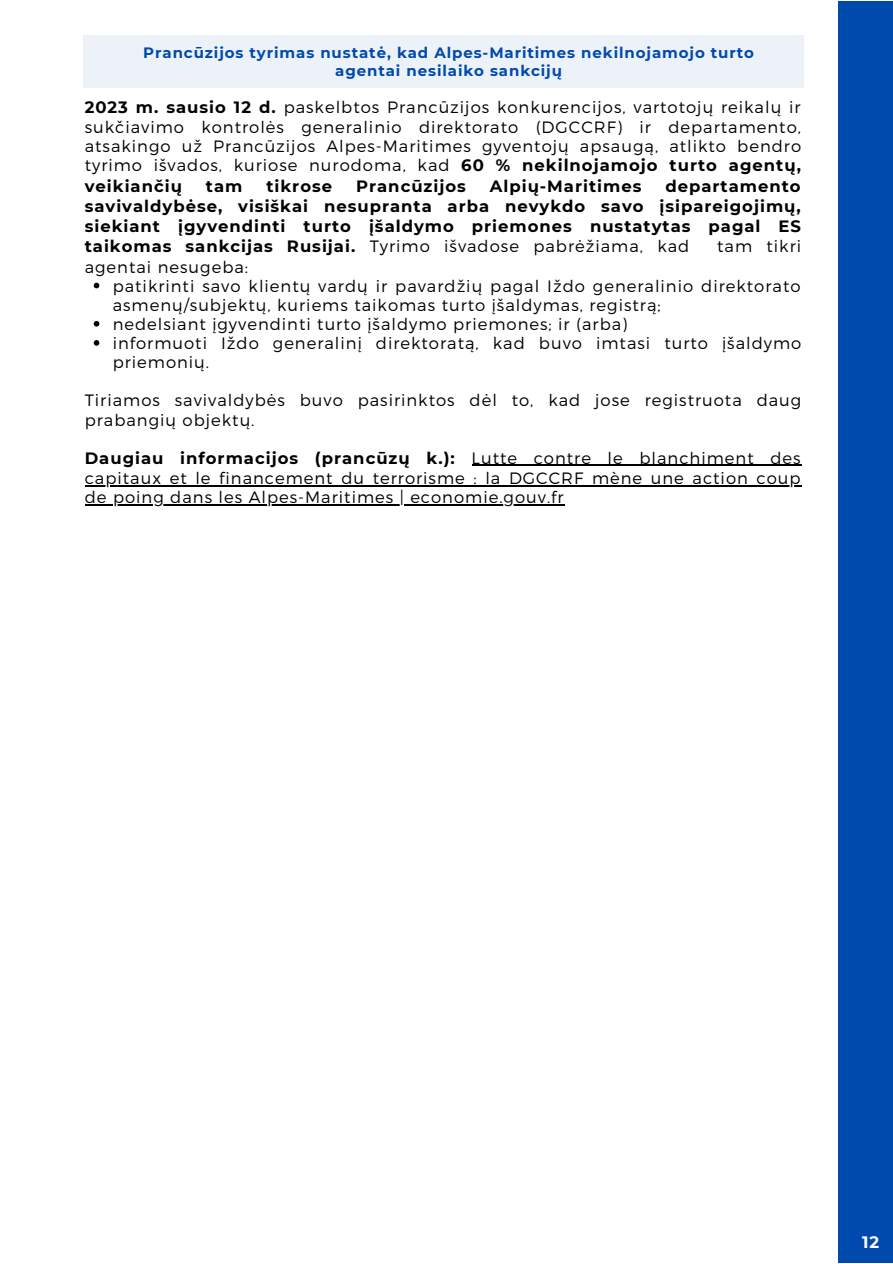
<style>
.page{position:relative;width:893px;height:1264px;background:#fff}
.page>*{position:absolute;margin:0;border:0;box-sizing:border-box;transform-origin:0 0}
.t1{font:700 16.5px "Montserrat";color:#fff}
.t2{font:300 16.35px/19.6px "Montserrat";letter-spacing:.06em;color:#000}
.t3{font:700 16.35px/20.2px "Montserrat";letter-spacing:.06em;color:#000;text-align:justify}
.t4{font:700 15px/18px "Montserrat";letter-spacing:.06em;color:#004aad;text-align:center}
.s1{font-weight:700}
.s2{font-weight:300}
</style>
<div class="page">
<div style="left:838px;top:1px;width:54px;height:1261px;background:#004aad"></div>
<div style="left:83px;top:36px;width:720px;height:51px;background:#edf2f9"></div>
<svg style="left:94px;top:283px;width:5px;height:5px"></svg>
<svg style="left:94px;top:321px;width:5px;height:5px"></svg>
<svg style="left:94px;top:340px;width:5px;height:6px"></svg>
<hr style="left:471px;top:465px;width:330px;height:1px;background:#000">
<hr style="left:85px;top:485px;width:716px;height:1px;background:#000">
<hr style="left:85px;top:504px;width:479px;height:1px;background:#000">
<p class="t4" style="left:143px;top:44px;width:612px">Prancūzijos tyrimas nustatė, kad Alpes-Maritimes nekilnojamojo turto agentai nesilaiko sankcijų</p>
<p class="t2" style="left:85px;top:96px;width:717px;text-align:justify"><span class="s1">2023 m. sausio 12 d.</span> paskelbtos Prancūzijos konkurencijos, vartotojų reikalų ir sukčiavimo kontrolės generalinio direktorato (DGCCRF) ir departamento, atsakingo už Prancūzijos Alpes-Maritimes gyventojų apsaugą, atlikto bendro tyrimo išvados, kuriose nurodoma, kad <span class="s1">60 % nekilnojamojo turto agentų, veikiančių</span></p>
<p class="t3" style="left:206px;top:176px;width:38px">tam</p>
<p class="t3" style="left:266px;top:176px;width:67px">tikrose</p>
<p class="t3" style="left:356px;top:176px;width:111px">Prancūzijos</p>
<p class="t3" style="left:490px;top:176px;width:153px">Alpių-Maritimes</p>
<p class="t3" style="left:85px;top:176px;width:717px;text-indent:580px">departamento savivaldybėse, visiškai nesupranta arba nevykdo savo įsipareigojimų, siekiant įgyvendinti turto įšaldymo priemones nustatytas pagal ES taikomas sankcijas Rusijai. <span class="s2">Tyrimo išvadose pabrėžiama, kad</span></p>
<p class="t2" style="left:717px;top:236px;width:85px">tam tikri</p>
<p class="t2" style="left:85px;top:256px;width:165px">agentai nesugeba:</p>
<p class="t2" style="left:113px;top:275px;width:690px;line-height:19px">patikrinti savo klientų vardų ir pavardžių pagal Iždo generalinio direktorato asmenų/subjektų, kuriems taikomas turto įšaldymas, registrą;<br>nedelsiant įgyvendinti turto įšaldymo priemones; ir (arba)<br>informuoti Iždo generalinį direktoratą, kad buvo imtasi turto įšaldymo priemonių.</p>
<p class="t2" style="left:85px;top:390px;width:718px;line-height:19px">Tiriamos savivaldybės buvo pasirinktos dėl to, kad jose registruota daug prabangių objektų.</p>
<p class="t2" style="left:85px;top:447px;width:717px;text-align:justify"><span class="s1">Daugiau informacijos (prancūzų k.):</span> Lutte contre le blanchiment des capitaux et le financement du terrorisme : la DGCCRF mène une action coup de poing dans les Alpes-Maritimes | economie.gouv.fr</p>
<p class="t1" style="left:861px;top:1231px;width:19px">71 2</p>
</div>
